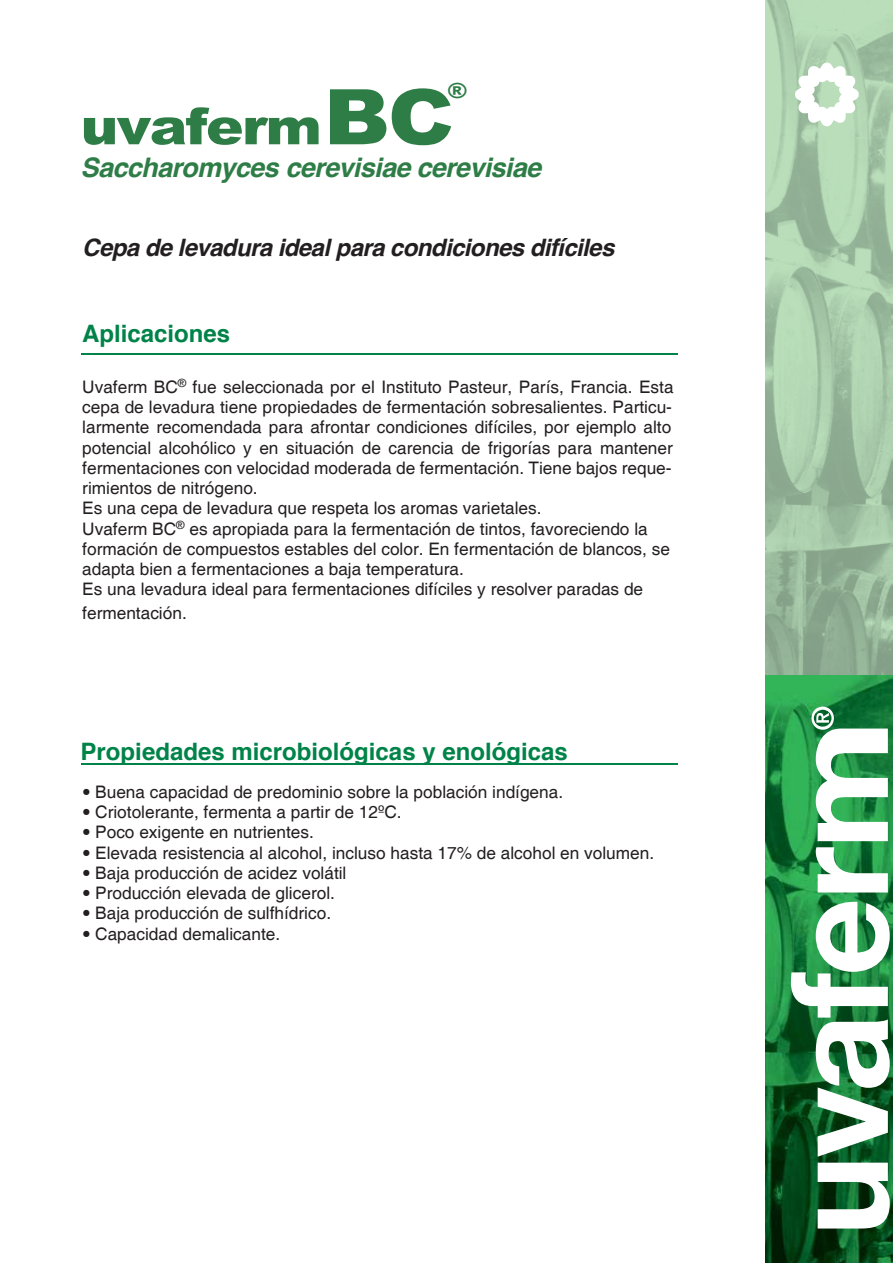
<style>
.page{position:relative;width:893px;height:1263px;background:#fff}
.page>*{position:absolute;margin:0;border:0;box-sizing:border-box;transform-origin:0 0}
.t1{font:900 50.7px "Arial";letter-spacing:-.03em;color:#2e7d46;scale:1.11 1}
.t2{font:italic 700 27px "Helvetica";letter-spacing:-.025em;color:#2e7d46}
.t3{font:700 24px "Helvetica";color:#008348}
.t4{font:italic 700 24px "Helvetica";letter-spacing:-.025em;color:#231f20}
.t5{font:900 20.85px "Arial";color:#2e7d46;scale:1.18 1}
.t6{font:17.25px/20.2px "Helvetica";color:#231f20}
.s1{font-size:76.8px}
.s2{font-family:"Helvetica Neue"}
</style>
<div class="page">
<img style="left:765px;top:0;width:128px;height:675px">
<img style="left:765px;top:675px;width:128px;height:588px">
<svg style="left:791px;top:728px;width:99px;height:500px"></svg>
<svg style="left:811px;top:707px;width:23px;height:23px"></svg>
<svg style="left:795px;top:63px;width:64px;height:63px"></svg>
<hr style="left:82px;top:353px;width:596px;height:2px;background:#008348">
<hr style="left:82px;top:764px;width:596px;height:1px;background:#008348">
<p class="t5" style="left:447px;top:75px;width:18px">®</p>
<p class="t1" style="left:81px;top:89px;width:338px">uvaferm <span class="s1">BC</span></p>
<p class="t2" style="left:81px;top:145px;width:462px">Saccharomyces cerevisiae cerevisiae</p>
<p class="t4" style="left:82px;top:227px;width:534px">Cepa de levadura ideal para condiciones difíciles</p>
<p class="t3" style="left:82px;top:314px;width:149px">Aplicaciones</p>
<p class="t6" style="left:82px;top:377px;width:593px">Uvaferm BC<sup>®</sup> fue seleccionada por el Instituto Pasteur, París, Francia. Esta cepa de levadura tiene propiedades de fermentación sobresalientes. Particu&shy;larmente recomendada para afrontar condiciones difíciles, por ejemplo alto potencial alcohólico y en situación de carencia de frigorías para mantener fermentaciones con velocidad moderada de fermentación. Tiene bajos reque&shy;rimientos de nitrógeno.<br>Es una cepa de levadura que respeta los aromas varietales.<br>Uvaferm BC<sup>®</sup> es apropiada para la fermentación de tintos, favoreciendo la formación de compuestos estables del color. En fermentación de blancos, se adapta bien a fermentaciones a baja temperatura.<br>Es una levadura ideal para fermentaciones difíciles y resolver paradas de</p>
<p class="t6" style="left:82px;top:603px;width:106px">fermentación.</p>
<p class="t3" style="left:81px;top:732px;width:489px">Propiedades microbiológicas y enológicas</p>
<p class="t6" style="left:82px;top:782px;width:482px"><span class="s2">•</span> Buena capacidad de predominio sobre la población indígena.</p>
<p class="t6" style="left:82px;top:802px;width:321px"><span class="s2">•</span> Criotolerante, fermenta a partir de 12ºC.</p>
<p class="t6" style="left:82px;top:823px;width:233px"><span class="s2">•</span> Poco exigente en nutrientes.</p>
<p class="t6" style="left:82px;top:843px;width:573px"><span class="s2">•</span> Elevada resistencia al alcohol, incluso hasta 17% de alcohol en volumen.</p>
<p class="t6" style="left:82px;top:863px;width:266px"><span class="s2">•</span> Baja producción de acidez volátil</p>
<p class="t6" style="left:82px;top:883px;width:254px"><span class="s2">•</span> Producción elevada de glicerol.</p>
<p class="t6" style="left:82px;top:904px;width:250px"><span class="s2">•</span> Baja producción de sulfhídrico.</p>
<p class="t6" style="left:82px;top:924px;width:199px"><span class="s2">•</span> Capacidad demalicante.</p>
</div>
